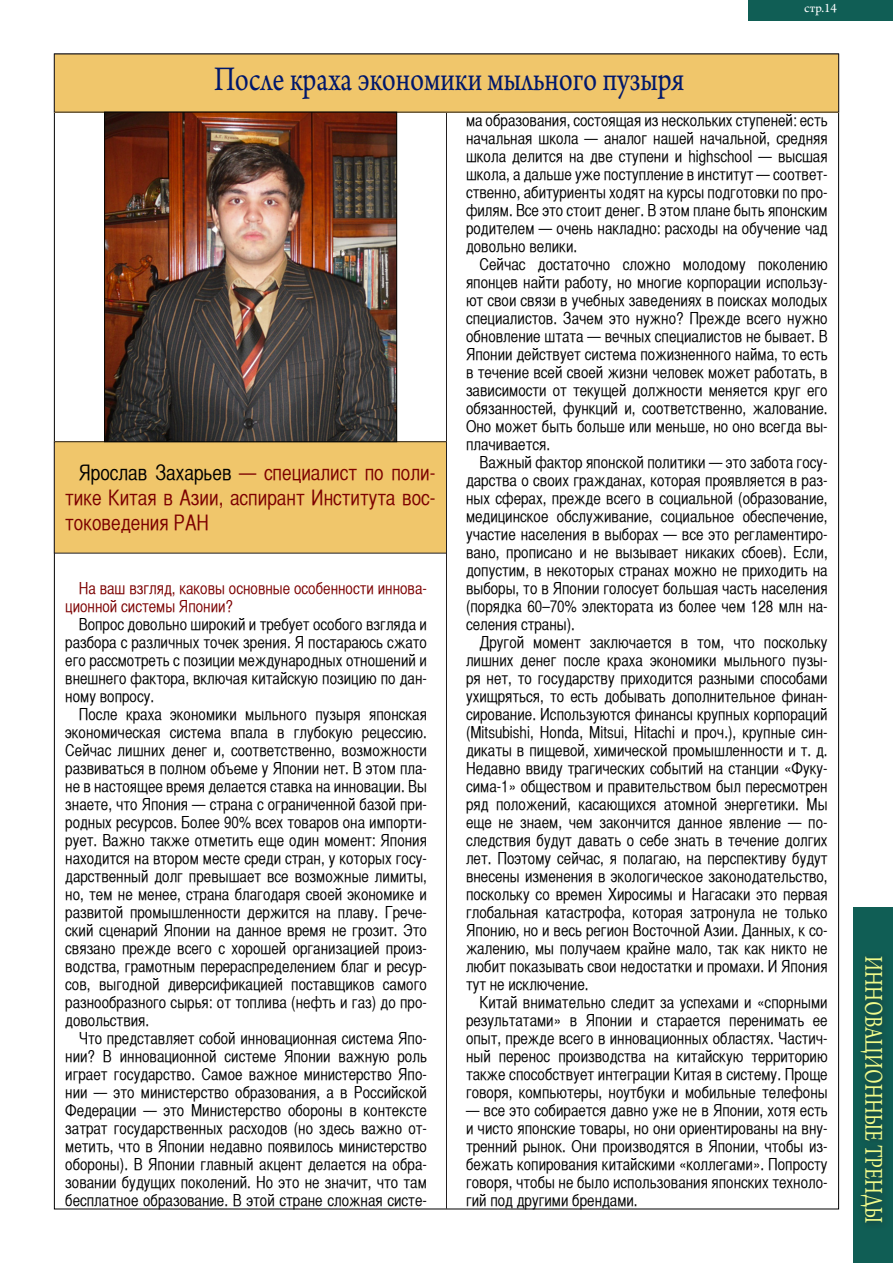
<style>
.page{position:relative;width:893px;height:1263px;background:#fff}
.page>*{position:absolute;margin:0;border:0;box-sizing:border-box;transform-origin:0 0}
.t1{font:36.3px "Arno Pro";color:#00176c;scale:.79 1}
.t2{font:27px "Arno Pro";color:#f0fb8b;scale:.73 1}
.underfoto{font:21px/25.2px "Helvetica CY Plain";color:#7c0000;text-align:justify}
.t3{font:16.35px/18px "Helvetica CY Plain";color:#000;text-align:justify}
.t4{font:16.35px/18px "Helvetica CY Plain";color:#7c0000}
.t5{font:13.5px "Arno Pro";color:#fff}
.s1{color:#000}
</style>
<div class="page">
<div style="left:748px;top:0;width:145px;height:21px;background:#105e55"></div>
<div style="left:854px;top:908px;width:39px;height:355px;background:#105e55"></div>
<div style="left:854px;top:951px;width:37px;height:280px;background:#12564e"></div>
<hr style="left:446px;top:55px;width:1px;height:1153px;background:#231f20">
<div style="left:54px;top:54px;width:785px;height:58px;background:#f0c66b"></div>
<div style="left:54px;top:442px;width:392px;height:111px;background:#f0c66b"></div>
<div style="left:54px;top:441px;width:393px;height:112px;border:1px solid #231f20"></div>
<img style="left:106px;top:114px;width:289px;height:326px">
<div style="left:104px;top:112px;width:293px;height:330px;border:1px solid #040503"></div>
<p class="t1" style="left:214px;top:58px;width:596px">После краха экономики мыльного пузыря</p>
<p class="t5" style="left:804px;top:0;width:34px">стр.14</p>
<p class="underfoto" style="left:65px;top:460px;width:372px;text-indent:14px"><span class="s1">Ярослав Захарьев</span> — специалист по поли&shy;тике Китая в Азии, аспирант Института вос&shy;токоведения РАН</p>
<p class="t4" style="left:65px;top:579px;width:363px;text-indent:14px">На ваш взгляд, каковы основные особенности иннова&shy;ционной системы Японии?</p>
<p class="t3" style="left:65px;top:615px;width:363px;text-indent:14px">Вопрос довольно широкий и требует особого взгляда и разбора с различных точек зрения. Я постараюсь сжато его рассмотреть с позиции международных отношений и внешнего фактора, включая китайскую позицию по дан&shy;ному вопросу.</p>
<p class="t3" style="left:65px;top:705px;width:363px;text-indent:14px">После краха экономики мыльного пузыря японская экономическая система впала в глубокую рецессию.<br>Сейчас лишних денег и, соответственно, возможности развиваться в полном объеме у Японии нет. В этом пла&shy;не в настоящее время делается ставка на инновации. Вы знаете, что Япония — страна с ограниченной базой при&shy;родных ресурсов. Более 90% всех товаров она импорти&shy;рует. Важно также отметить еще один момент: Япония находится на втором месте среди стран, у которых госу&shy;дарственный долг превышает все возможные лимиты, но, тем не менее, страна благодаря своей экономике и развитой промышленности держится на плаву. Грече&shy;ский сценарий Японии на данное время не грозит. Это связано прежде всего с хорошей организацией произ&shy;водства, грамотным перераспределением благ и ресур&shy;сов, выгодной диверсификацией поставщиков самого разнообразного сырья: от топлива (нефть и газ) до про&shy;довольствия.</p>
<p class="t3" style="left:65px;top:1029px;width:363px;text-indent:14px">Что представляет собой инновационная система Япо&shy;нии? В инновационной системе Японии важную роль играет государство. Самое важное министерство Япо&shy;нии — это министерство образования, а в Российской Федерации — это Министерство обороны в контексте затрат государственных расходов (но здесь важно от&shy;метить, что в Японии недавно появилось министерство обороны). В Японии главный акцент делается на обра&shy;зовании будущих поколений. Но это не значит, что там бесплатное образование. В этой стране сложная систе-</p>
<p class="t3" style="left:466px;top:111px;width:363px">ма образования, состоящая из нескольких ступеней: есть начальная школа — аналог нашей начальной, средняя школа делится на две ступени и highschool — высшая школа, а дальше уже поступление в институт — соответ&shy;ственно, абитуриенты ходят на курсы подготовки по про&shy;филям. Все это стоит денег. В этом плане быть японским родителем — очень накладно: расходы на обучение чад довольно велики.</p>
<p class="t3" style="left:466px;top:255px;width:363px;text-indent:14px">Сейчас достаточно сложно молодому поколению японцев найти работу, но многие корпорации использу&shy;ют свои связи в учебных заведениях в поисках молодых специалистов. Зачем это нужно? Прежде всего нужно обновление штата — вечных специалистов не бывает. В Японии действует система пожизненного найма, то есть в течение всей своей жизни человек может работать, в зависимости от текущей должности меняется круг его обязанностей, функций и, соответственно, жалование.<br>Оно может быть больше или меньше, но оно всегда вы&shy;плачивается.</p>
<p class="t3" style="left:466px;top:453px;width:363px;text-indent:14px">Важный фактор японской политики — это забота госу&shy;дарства о своих гражданах, которая проявляется в раз&shy;ных сферах, прежде всего в социальной (образование, медицинское обслуживание, социальное обеспечение, участие населения в выборах — все это регламентиро&shy;вано, прописано и не вызывает никаких сбоев). Если, допустим, в некоторых странах можно не приходить на выборы, то в Японии голосует большая часть населения (порядка 60–70% электората из более чем 128 млн на&shy;селения страны).</p>
<p class="t3" style="left:466px;top:633px;width:363px;text-indent:14px">Другой момент заключается в том, что поскольку лишних денег после краха экономики мыльного пузы&shy;ря нет, то государству приходится разными способами ухищряться, то есть добывать дополнительное финан&shy;сирование. Используются финансы крупных корпораций (Mitsubishi, Honda, Mitsui, Hitachi и проч.), крупные син&shy;дикаты в пищевой, химической промышленности и т. д.<br>Недавно ввиду трагических событий на станции «Фуку&shy;сима-1» обществом и правительством был пересмотрен ряд положений, касающихся атомной энергетики. Мы еще не знаем, чем закончится данное явление — по&shy;следствия будут давать о себе знать в течение долгих лет. Поэтому сейчас, я полагаю, на перспективу будут внесены изменения в экологическое законодательство, поскольку со времен Хиросимы и Нагасаки это первая глобальная катастрофа, которая затронула не только Японию, но и весь регион Восточной Азии. Данных, к со&shy;жалению, мы получаем крайне мало, так как никто не любит показывать свои недостатки и промахи. И Япония тут не исключение.</p>
<p class="t3" style="left:466px;top:993px;width:363px;text-indent:14px">Китай внимательно следит за успехами и «спорными результатами» в Японии и старается перенимать ее опыт, прежде всего в инновационных областях. Частич&shy;ный перенос производства на китайскую территорию также способствует интеграции Китая в систему. Проще говоря, компьютеры, ноутбуки и мобильные телефоны</p>
<p class="t3" style="left:466px;top:1101px;width:363px">— все это собирается давно уже не в Японии, хотя есть и чисто японские товары, но они ориентированы на вну&shy;тренний рынок. Они производятся в Японии, чтобы из&shy;бежать копирования китайскими «коллегами». Попросту говоря, чтобы не было использования японских техноло&shy;гий под другими брендами.</p>
<p class="t2" style="left:889px;top:956px;width:367px;rotate:90deg">ИННОВАЦИОННЫЕ ТРЕНДЫ</p>
</div>
